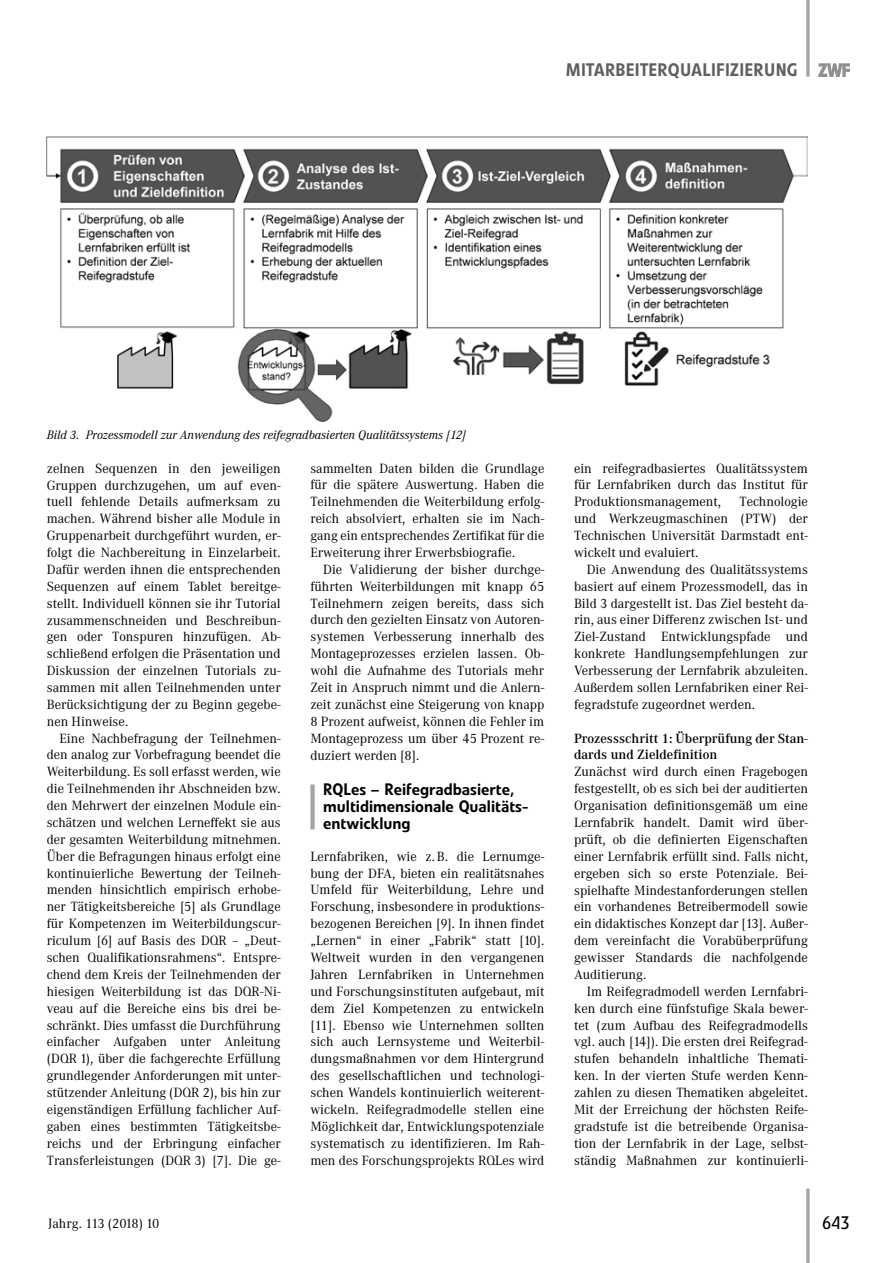
<style>
.page{position:relative;width:893px;height:1263px;background:#fff}
.page>*{position:absolute;margin:0;border:0;box-sizing:border-box;transform-origin:0 0}
.t1{font:500 18px "Evo BQ";letter-spacing:.01em;color:#5f5f62}
.t2{font:18px "Evo BQ";color:#000}
.t3{font:500 16.5px/17px "Evo BQ";color:#000}
.t4{font:13.2px/17px "Corporate ABQ";color:#000;text-align:justify}
.t5{font:500 13.2px/16.8px "Corporate ABQ";color:#000}
.t6{font:13.2px "Corporate ABQ";letter-spacing:-.045em;color:#000}
.t7{font:italic 12px "Corporate ABQ";color:#000}
</style>
<div class="page">
<svg style="left:806px;top:1188px;width:4px;height:75px"></svg>
<svg style="left:806px;top:0;width:4px;height:77px"></svg>
<svg style="left:819px;top:63px;width:31px;height:14px"></svg>
<img style="left:819px;top:64px;width:30px;height:12px">
<div style="left:310px;top:784px;width:5px;height:45px;background:#a5a5a7"></div>
<img style="left:47px;top:136px;width:761px;height:285px">
<h1 class="t1" style="left:566px;top:59px;width:234px">MITARBEITERQUALIFIZIERUNG</h1>
<p class="t7" style="left:47px;top:428px;width:421px">Bild 3. Prozessmodell zur Anwendung des reifegradbasierten Qualitätssystems [12]</p>
<p class="t4" style="left:47px;top:460px;width:235px">zelnen Sequenzen in den jeweiligen Gruppen durchzugehen, um auf even&shy;tuell fehlende Details aufmerksam zu machen. Während bisher alle Module in Gruppenarbeit durchgeführt wurden, er&shy;folgt die Nachbereitung in Einzelarbeit.<br>Dafür werden ihnen die entsprechenden Sequenzen auf einem Tablet bereitge&shy;stellt. Individuell können sie ihr Tutorial zusammenschneiden und Beschreibun&shy;gen oder Tonspuren hinzufügen. Ab&shy;schließend erfolgen die Präsentation und Diskussion der einzelnen Tutorials zu&shy;sammen mit allen Teilnehmenden unter Berücksichtigung der zu Beginn gegebe&shy;nen Hinweise.</p>
<p class="t4" style="left:47px;top:730px;width:235px;text-indent:13px">Eine Nachbefragung der Teilnehmen&shy;den analog zur Vorbefragung beendet die Weiterbildung. Es soll erfasst werden, wie die Teilnehmenden ihr Abschneiden bzw. den Mehrwert der einzelnen Module ein&shy;schätzen und welchen Lerneffekt sie aus der gesamten Weiterbildung mitnehmen.<br>Über die Befragungen hinaus erfolgt eine kontinuierliche Bewertung der Teilneh&shy;menden hinsichtlich empirisch erhobe&shy;ner Tätigkeitsbereiche [5] als Grundlage für Kompetenzen im Weiterbildungscur&shy;riculum [6] auf Basis des DQR – „Deut&shy;schen Qualifikationsrahmens“. Entspre&shy;chend dem Kreis der Teilnehmenden der hiesigen Weiterbildung ist das DQR-Ni&shy;veau auf die Bereiche eins bis drei be&shy;schränkt. Dies umfasst die Durchführung einfacher Aufgaben unter Anleitung (DQR 1), über die fachgerechte Erfüllung grundlegender Anforderungen mit unter&shy;stützender Anleitung (DQR 2), bis hin zur eigenständigen Erfüllung fachlicher Auf&shy;gaben eines bestimmten Tätigkeitsbe&shy;reichs und der Erbringung einfacher Transferleistungen (DQR 3) [7]. Die ge-</p>
<p class="t6" style="left:48px;top:1216px;width:113px">Jahrg. 113 (2018) 10</p>
<p class="t4" style="left:310px;top:460px;width:235px">sammelten Daten bilden die Grundlage für die spätere Auswertung. Haben die Teilnehmenden die Weiterbildung erfolg&shy;reich absolviert, erhalten sie im Nach&shy;gang ein entsprechendes Zertifikat für die Erweiterung ihrer Erwerbsbiografie.</p>
<p class="t4" style="left:310px;top:561px;width:235px;text-indent:13px">Die Validierung der bisher durchge&shy;führten Weiterbildungen mit knapp 65<br>Teilnehmern zeigen bereits, dass sich durch den gezielten Einsatz von Autoren&shy;systemen Verbesserung innerhalb des Montageprozesses erzielen lassen. Ob&shy;wohl die Aufnahme des Tutorials mehr Zeit in Anspruch nimmt und die Anlern&shy;zeit zunächst eine Steigerung von knapp 8 Prozent aufweist, können die Fehler im Montageprozess um über 45 Prozent re&shy;duziert werden [8].</p>
<p class="t3" style="left:323px;top:781px;width:207px">RQLes – Reifegradbasierte, multidimensionale Qualitäts&shy;entwicklung</p>
<p class="t4" style="left:310px;top:848px;width:235px">Lernfabriken, wie z.B. die Lernumge&shy;bung der DFA, bieten ein realitätsnahes Umfeld für Weiterbildung, Lehre und Forschung, insbesondere in produktions&shy;bezogenen Bereichen [9]. In ihnen findet „Lernen“ in einer „Fabrik“ statt [10].<br>Weltweit wurden in den vergangenen Jahren Lernfabriken in Unternehmen und Forschungsinstituten aufgebaut, mit dem Ziel Kompetenzen zu entwickeln [11]. Ebenso wie Unternehmen sollten sich auch Lernsysteme und Weiterbil&shy;dungsmaßnahmen vor dem Hintergrund des gesellschaftlichen und technologi&shy;schen Wandels kontinuierlich weiterent&shy;wickeln. Reifegradmodelle stellen eine Möglichkeit dar, Entwicklungspotenziale systematisch zu identifizieren. Im Rah&shy;men des Forschungsprojekts RQLes wird</p>
<p class="t4" style="left:574px;top:460px;width:235px">ein reifegradbasiertes Qualitätssystem für Lernfabriken durch das Institut für Produktionsmanagement,</p>
<p class="t4" style="left:574px;top:493px;width:235px;text-indent:165px">Technologie und Werkzeugmaschinen (PTW) der Technischen Universität Darmstadt ent&shy;wickelt und evaluiert.</p>
<p class="t4" style="left:574px;top:561px;width:235px;text-indent:13px">Die Anwendung des Qualitätssystems basiert auf einem Prozessmodell, das in Bild 3 dargestellt ist. Das Ziel besteht da&shy;rin, aus einer Differenz zwischen Ist- und Ziel-Zustand Entwicklungspfade und konkrete Handlungsempfehlungen zur Verbesserung der Lernfabrik abzuleiten.<br>Außerdem sollen Lernfabriken einer Rei&shy;fegradstufe zugeordnet werden.</p>
<p class="t5" style="left:574px;top:730px;width:235px">Prozessschritt 1: Überprüfung der Stan&shy;dards und Zieldefinition</p>
<p class="t4" style="left:574px;top:763px;width:235px">Zunächst wird durch einen Fragebogen festgestellt, ob es sich bei der auditierten Organisation definitionsgemäß um eine Lernfabrik handelt. Damit wird über&shy;prüft, ob die definierten Eigenschaften einer Lernfabrik erfüllt sind. Falls nicht, ergeben sich so erste Potenziale. Bei&shy;spielhafte Mindestanforderungen stellen ein vorhandenes Betreibermodell sowie ein didaktisches Konzept dar [13]. Außer&shy;dem vereinfacht die Vorabüberprüfung gewisser Standards die nachfolgende Auditierung.</p>
<p class="t4" style="left:574px;top:983px;width:235px;text-indent:13px">Im Reifegradmodell werden Lernfabri&shy;ken durch eine fünfstufige Skala bewer&shy;tet (zum Aufbau des Reifegradmodells vgl. auch [14]). Die ersten drei Reifegrad&shy;stufen behandeln inhaltliche Themati&shy;ken. In der vierten Stufe werden Kenn&shy;zahlen zu diesen Thematiken abgeleitet.<br>Mit der Erreichung der höchsten Reife&shy;gradstufe ist die betreibende Organisa&shy;tion der Lernfabrik in der Lage, selbst&shy;ständig Maßnahmen zur kontinuierli-</p>
<h1 class="t2" style="left:822px;top:1212px;width:29px">643</h1>
</div>
